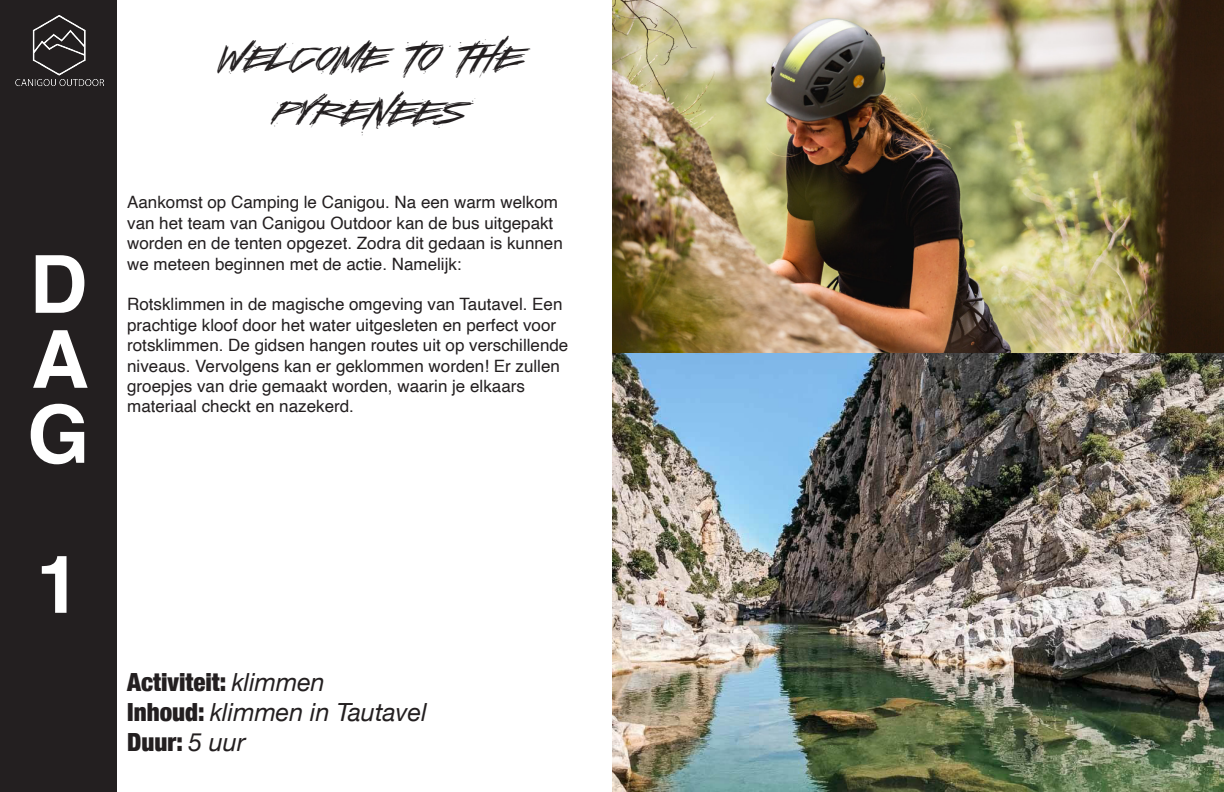
<style>
.page{position:relative;width:1224px;height:792px;background:#fff}
.page>*{position:absolute;margin:0;border:0;box-sizing:border-box;transform-origin:0 0}
.t1{font:700 80px "Helvetica";color:#fff}
.t2{font:45px "LHF Asylum";color:#231f20}
.t3{font:900 condensed 25px "Helvetica Neue";color:#231f20}
.t4{font:italic 25px "Helvetica Neue";color:#231f20}
.t5{font:17px/20.4px "Helvetica";color:#231f20}
.s1{font-weight:400;font-style:italic;font-stretch:normal}
.s2{font-weight:900;font-style:normal;font-stretch:condensed}
</style>
<div class="page">
<div style="left:0;top:0;width:117px;height:792px;background:#231f20"></div>
<img style="left:15px;top:15px;width:89px;height:71px">
<img style="left:612px;top:0;width:612px;height:792px">
<p class="t1" style="left:30px;top:220px;width:59px">D</p>
<p class="t1" style="left:31px;top:295px;width:59px">A</p>
<p class="t1" style="left:27px;top:370px;width:64px">G</p>
<p class="t1" style="left:36px;top:520px;width:46px">1</p>
<p class="t2" style="left:218px;top:29px;width:305px">WELCOME TO THE</p>
<p class="t2" style="left:273px;top:83px;width:194px">PYRENEES</p>
<p class="t5" style="left:127px;top:193px;width:437px">Aankomst op Camping le Canigou. Na een warm welkom van het team van Canigou Outdoor kan de bus uitgepakt worden en de tenten opgezet. Zodra dit gedaan is kunnen we meteen beginnen met de actie. Namelijk:</p>
<p class="t5" style="left:127px;top:295px;width:443px">Rotsklimmen in de magische omgeving van Tautavel. Een prachtige kloof door het water uitgesleten en perfect voor rotsklimmen. De gidsen hangen routes uit op verschillende niveaus. Vervolgens kan er geklommen worden! Er zullen groepjes van drie gemaakt worden, waarin je elkaars</p>
<p class="t5" style="left:127px;top:397px;width:228px">materiaal checkt en nazekerd.</p>
<p class="t3" style="left:127px;top:662px;width:199px">Activiteit: <span class="s1">klimmen</span></p>
<p class="t4" style="left:127px;top:695px;width:301px"><span class="s2">Inhoud:</span> klimmen in Tautavel</p>
<p class="t3" style="left:127px;top:722px;width:120px">Duur: <span class="s1">5 uur</span></p>
</div>
